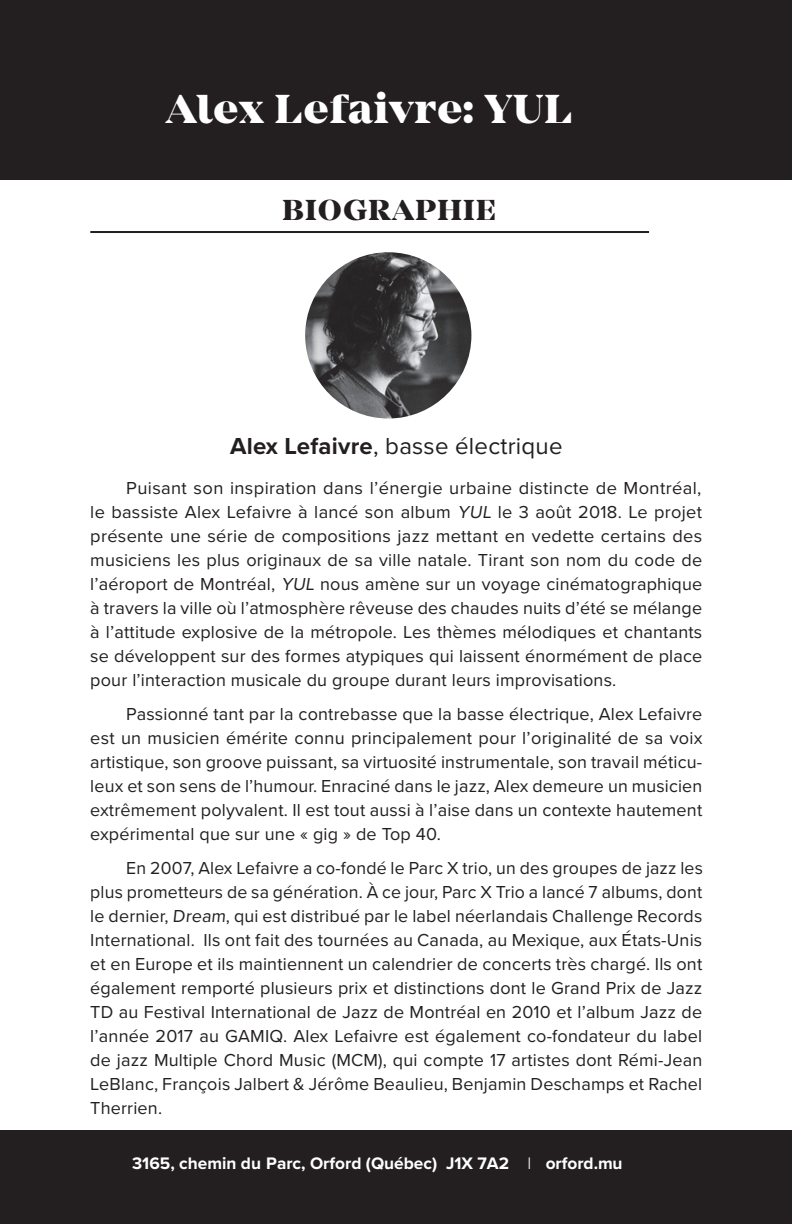
<style>
.page{position:relative;width:792px;height:1224px;background:#fff}
.page>*{position:absolute;margin:0;border:0;box-sizing:border-box;transform-origin:0 0}
.t1{font:800 42px "Mirador";letter-spacing:.02em;color:#fff}
.t2{font:800 30px "Mirador";letter-spacing:.04em;color:#231f20}
.t3{font:24px "Proxima Nova";letter-spacing:.01em;color:#231f20}
.t4{font:18px/24px "Proxima Nova";letter-spacing:.01em;color:#231f20;text-align:justify}
.t5{font:700 17.2px "Proxima Nova";color:#fff}
.s1{font-weight:700}
.s2{font-style:italic}
.s3{font-weight:300}
</style>
<div class="page">
<div style="left:0;top:0;width:792px;height:179px;background:#231f20"></div>
<div style="left:0;top:1131px;width:792px;height:93px;background:#231f20"></div>
<img style="left:305px;top:252px;width:166px;height:167px;border-radius:83px">
<hr style="left:90px;top:231px;width:559px;height:2px;background:#231f20">
<h1 class="t1" style="left:166px;top:84px;width:408px">Alex Lefaivre: YUL</h1>
<h2 class="t2" style="left:283px;top:192px;width:215px">BIOGRAPHIE</h2>
<h3 class="t3" style="left:230px;top:432px;width:334px"><span class="s1">Alex Lefaivre</span>, basse électrique</h3>
<p class="t4" style="left:90px;top:477px;width:614px;text-indent:36px">Puisant son inspiration dans l’énergie urbaine distincte de Montréal, le bassiste Alex Lefaivre à lancé son album <span class="s2">YUL</span> le 3 août 2018. Le projet présente une série de compositions jazz mettant en vedette certains des musiciens les plus originaux de sa ville natale. Tirant son nom du code de l’aéroport de Montréal, <span class="s2">YUL</span> nous amène sur un voyage cinématographique à travers la ville où l’atmosphère rêveuse des chaudes nuits d’été se mélange à l’attitude explosive de la métropole. Les thèmes mélodiques et chantants se développent sur des formes atypiques qui laissent énormément de place pour l’interaction musicale du groupe durant leurs improvisations.</p>
<p class="t4" style="left:90px;top:703px;width:614px;text-indent:36px">Passionné tant par la contrebasse que la basse électrique, Alex Lefaivre est un musicien émérite connu principalement pour l’originalité de sa voix artistique, son groove puissant, sa virtuosité instrumentale, son travail méticu&shy;leux et son sens de l’humour. Enraciné dans le jazz, Alex demeure un musicien extrêmement polyvalent. Il est tout aussi à l’aise dans un contexte hautement expérimental que sur une « gig » de Top 40.</p>
<p class="t4" style="left:90px;top:857px;width:614px;text-indent:36px">En 2007, Alex Lefaivre a co-fondé le Parc X trio, un des groupes de jazz les plus prometteurs de sa génération. À ce jour, Parc X Trio a lancé 7 albums, dont le dernier, Dream, qui est distribué par le label néerlandais Challenge Records International. Ils ont fait des tournées au Canada, au Mexique, aux États-Unis et en Europe et ils maintiennent un calendrier de concerts très chargé. Ils ont également remporté plusieurs prix et distinctions dont le Grand Prix de Jazz TD au Festival International de Jazz de Montréal en 2010 et l’album Jazz de l’année 2017 au GAMIQ. Alex Lefaivre est également co-fondateur du label de jazz Multiple Chord Music (MCM), qui compte 17 artistes dont Rémi-Jean LeBlanc, François Jalbert &amp; Jérôme Beaulieu, Benjamin Deschamps et Rachel Therrien.</p>
<p class="t5" style="left:132px;top:1153px;width:492px">3165, chemin du Parc, Orford (Québec) J1X 7A2 <span class="s3">I</span> orford.mu</p>
</div>
